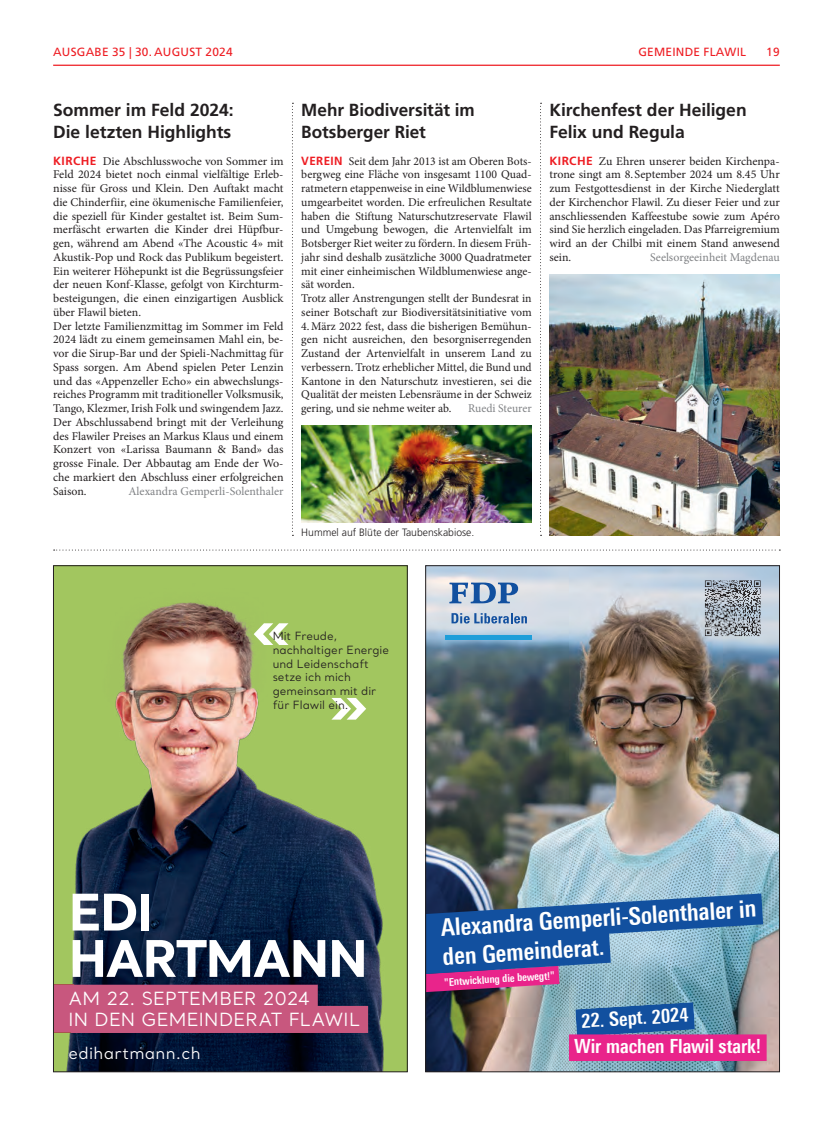
<style>
.page{position:relative;width:833px;height:1134px;background:#fff}
.page>*{position:absolute;margin:0;border:0;box-sizing:border-box;transform-origin:0 0}
.t1{font:700 50.12px/46.4px "Santral";letter-spacing:-.04em;color:#fff}
.t2{font:700 24.25px/28.4px "Linotype Univers 620 Cn";color:#fff}
.t3{font:700 19.5px "Linotype Univers 620 Cn";color:#fff}
.t4{font:18px/21px "Santral";letter-spacing:.015em;color:#fff}
.t5{font:700 17.5px/21.2px "Frutiger LT Std";letter-spacing:-.005em;color:#231f20}
.t6{font:16.25px "Santral";letter-spacing:.02em;color:#fff}
.t7{font:11.88px/13.8px "Minion Pro";color:#231f20}
.t8{font:11.88px "Minion Pro";color:#808285}
.t9{font:11.88px "Frutiger LT Std";letter-spacing:.02em;color:#ee1d23}
.t10{font:11.25px/13.8px "Santral";color:#231f20}
.t11{font:700 10.75px "Linotype Univers 620 Cn";color:#fff}
.t12{font:300 10.62px "Frutiger LT Std";color:#231f20}
.s1{font-family:"Frutiger LT Std";font-weight:700;color:#ee1d23}
</style>
<div class="page">
<hr style="left:53px;top:65px;width:727px;height:1px;background:#ee1d23">
<svg style="left:540px;top:103px;width:1px;height:433px"></svg>
<svg style="left:292px;top:103px;width:1px;height:433px"></svg>
<svg style="left:54px;top:549px;width:726px;height:1px"></svg>
<img style="left:55px;top:567px;width:350px;height:503px">
<div style="left:55px;top:985px;width:263px;height:21px;background:#c8577e"></div>
<div style="left:54px;top:1006px;width:314px;height:27px;background:#c8577e"></div>
<svg style="left:55px;top:1033px;width:16px;height:1px"></svg>
<img style="left:427px;top:567px;width:351px;height:503px">
<svg style="left:427px;top:893px;width:336px;height:99px;background:#5473a8"></svg>
<svg style="left:445px;top:635px;width:86px;height:4px"></svg>
<svg style="left:451px;top:613px;width:76px;height:10px"></svg>
<svg style="left:449px;top:582px;width:69px;height:21px"></svg>
<svg style="left:569px;top:1002px;width:197px;height:59px;background:#905198"></svg>
<svg style="left:705px;top:580px;width:55px;height:56px;background:#8d949d"></svg>
<img style="left:549px;top:274px;width:231px;height:262px">
<img style="left:301px;top:426px;width:230px;height:96px">
<p class="t9" style="left:53px;top:45px;width:18px">AUSGABE</p>
<p class="t9" style="left:112px;top:45px;width:60px">35 | 30. AUGUST</p>
<p class="t9" style="left:205px;top:45px;width:29px">2024</p>
<p class="t9" style="left:638px;top:45px;width:109px">GEMEINDE FLAWIL</p>
<p class="t9" style="left:766px;top:45px;width:15px">19</p>
<h3 class="t5" style="left:53px;top:100px;width:182px">Sommer im Feld 2024:<br>Die letzten Highlights</h3>
<p class="t7" style="left:53px;top:154px;width:232px"><span class="s1">KIRCHE</span> Die Abschlusswoche von Sommer im Feld 2024 bietet noch einmal vielfältige Erleb&shy;nisse für Gross und Klein. Den Auftakt macht die Chinderfiir, eine ökumenische Familienfeier, die speziell für Kinder gestaltet ist. Beim Sum&shy;merfäscht erwarten die Kinder drei Hüpfbur&shy;gen, während am Abend «The Acoustic 4» mit Akustik-Pop und Rock das Publikum begeistert.<br>Ein weiterer Höhepunkt ist die Begrüssungsfeier der neuen Konf-Klasse, gefolgt von Kirchturm&shy;besteigungen, die einen einzigartigen Ausblick über Flawil bieten.<br>Der letzte Familienzmittag im Sommer im Feld 2024 lädt zu einem gemeinsamen Mahl ein, be&shy;vor die Sirup-Bar und der Spieli-Nachmittag für Spass sorgen. Am Abend spielen Peter Lenzin und das «Appenzeller Echo» ein abwechslungs&shy;reiches Programm mit traditioneller Volksmusik, Tango, Klezmer, Irish Folk und swingendem Jazz.<br>Der Abschlussabend bringt mit der Verleihung des Flawiler Preises an Markus Klaus und einem Konzert von «Larissa Baumann &amp; Band» das grosse Finale. Der Abbautag am Ende der Wo&shy;che markiert den Abschluss einer erfolgreichen Saison.</p>
<p class="t8" style="left:128px;top:483px;width:157px">Alexandra Gemperli-Solenthaler</p>
<h3 class="t5" style="left:301px;top:100px;width:175px">Mehr Biodiversität im<br>Botsberger Riet</h3>
<p class="t7" style="left:301px;top:154px;width:232px"><span class="s1">VEREIN</span> Seit dem Jahr 2013 ist am Oberen Bots&shy;bergweg eine Fläche von insgesamt 1100 Quad&shy;ratmetern etappenweise in eine Wildblumenwiese umgearbeitet worden. Die erfreulichen Resultate haben die Stiftung Naturschutzreservate Flawil und Umgebung bewogen, die Artenvielfalt im Botsberger Riet weiter zu fördern. In diesem Früh&shy;jahr sind deshalb zusätzliche 3000 Quadratmeter mit einer einheimischen Wildblumenwiese ange&shy;sät worden.<br>Trotz aller Anstrengungen stellt der Bundesrat in seiner Botschaft zur Biodiversitätsinitiative vom 4.März 2022 fest, dass die bisherigen Bemühun&shy;gen nicht ausreichen, den besorgniserregenden Zustand der Artenvielfalt in unserem Land zu verbessern. Trotz erheblicher Mittel, die Bund und Kantone in den Naturschutz investieren, sei die Qualität der meisten Lebensräume in der Schweiz gering, und sie nehme weiter ab.</p>
<p class="t8" style="left:468px;top:400px;width:65px">Ruedi Steurer</p>
<p class="t12" style="left:301px;top:526px;width:175px">Hummel auf Blüte der Taubenskabiose.</p>
<h3 class="t5" style="left:549px;top:100px;width:199px">Kirchenfest der Heiligen<br>Felix und Regula</h3>
<p class="t7" style="left:549px;top:154px;width:232px;text-align:justify"><span class="s1">KIRCHE</span> Zu Ehren unserer beiden Kirchenpa&shy;trone singt am 8. September 2024 um 8.45 Uhr zum Festgottesdienst in der Kirche Niederglatt der Kirchenchor Flawil. Zu dieser Feier und zur anschliessenden Kaffeestube sowie zum Apéro sind Sie herzlich eingeladen. Das Pfarreigremium wird an der Chilbi mit einem Stand anwesend sein.</p>
<p class="t8" style="left:650px;top:249px;width:131px">Seelsorgeeinheit Magdenau</p>
<h1 class="t1" style="left:252px;top:605px;width:41px">«</h1>
<p class="t10" style="left:273px;top:629px;width:118px">Mit Freude, nachhaltiger Energie und Leidenschaft setze ich mich gemeinsam mit dir für Flawil ein.</p>
<h1 class="t1" style="left:328px;top:679px;width:41px">»</h1>
<h1 class="t1" style="left:68px;top:887px;width:301px">EDI<br>HARTMANN</h1>
<h3 class="t4" style="left:68px;top:987px;width:293px">AM 22. SEPTEMBER 2024<br>IN DEN GEMEINDERAT FLAWIL</h3>
<h3 class="t6" style="left:68px;top:1042px;width:134px">edihartmann.ch</h3>
<h2 class="t2" style="left:440px;top:914px;width:318px;rotate:-4deg">Alexandra Gemperli-Solenthaler in den Gemeinderat.</h2>
<p class="t11" style="left:444px;top:976px;width:112px;rotate:-4deg">"Entwicklung die bewegt!"</p>
<h3 class="t3" style="left:581px;top:1009px;width:109px;rotate:-3deg">22. Sept. 2024</h3>
<h3 class="t3" style="left:574px;top:1035px;width:188px">Wir machen Flawil stark!</h3>
</div>
